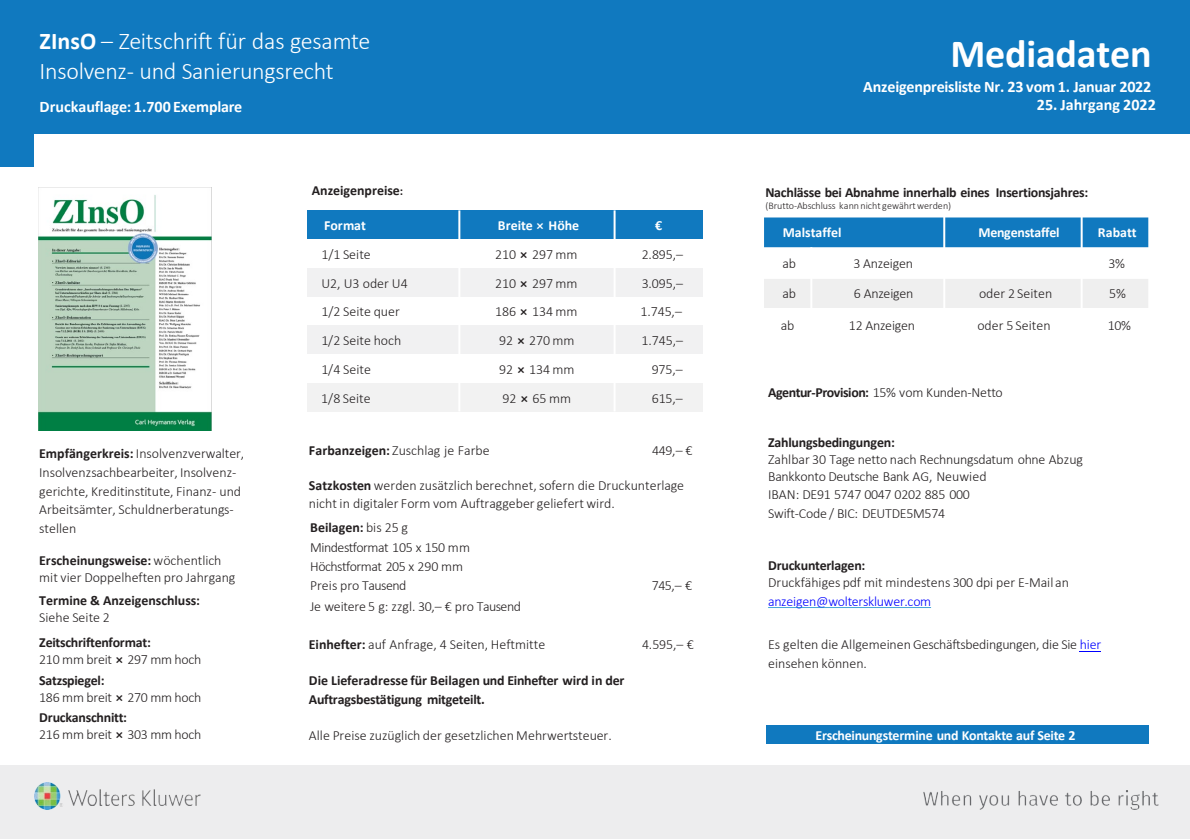
<style>
.page{position:relative;width:1190px;height:840px;background:#fff}
.page>*{position:absolute;margin:0;border:0;box-sizing:border-box;transform-origin:0 0}
.t1{font:700 40px "Calibri";letter-spacing:-.005em;color:#fff}
.t2{font:300 24px/29.8px "Calibri";letter-spacing:-.01em;color:#fff}
.t3{font:700 16px "Calibri";letter-spacing:-.01em;color:#fff}
.t4{font:300 14px/18.6px "Calibri";letter-spacing:-.005em;color:#231f20}
.t5{font:700 14px/16.8px "Calibri";letter-spacing:-.02em;color:#231f20}
.t6{font:700 14px "Calibri";letter-spacing:-.01em;color:#fff}
.t7{font:300 14px/19.2px "Calibri";letter-spacing:-.035em;color:#231f20}
.t8{font:300 14px "Calibri";letter-spacing:-.025em;color:#231f20}
.t9{font:300 14px "Calibri";letter-spacing:-.015em;color:#00f}
.t10{font:700 14px "Calibri";color:#231f20}
.t11{font:300 10px "Calibri";letter-spacing:.005em;color:#231f20}
.s1{font-weight:700}
.s2{font-size:12px}
.s3{font-weight:300}
.s4{font-family:"Cambria Math";font-weight:400}
.s5{font-family:"Cambria";font-weight:400}
.s6{color:#00f}
</style>
<div class="page">
<div style="left:307px;top:210px;width:152px;height:29px;background:#1079bf"></div>
<div style="left:459px;top:210px;width:156px;height:29px;background:#1079bf"></div>
<div style="left:615px;top:210px;width:88px;height:29px;background:#1079bf"></div>
<div style="left:307px;top:268px;width:152px;height:29px;background:#f1f1f2"></div>
<div style="left:459px;top:268px;width:156px;height:29px;background:#f1f1f2"></div>
<div style="left:615px;top:268px;width:88px;height:29px;background:#f1f1f2"></div>
<div style="left:307px;top:325px;width:152px;height:29px;background:#f1f1f2"></div>
<div style="left:459px;top:325px;width:156px;height:29px;background:#f1f1f2"></div>
<div style="left:615px;top:325px;width:88px;height:29px;background:#f1f1f2"></div>
<div style="left:307px;top:383px;width:152px;height:28px;background:#f2f2f2"></div>
<div style="left:459px;top:383px;width:156px;height:28px;background:#f2f2f2"></div>
<div style="left:615px;top:383px;width:88px;height:28px;background:#f2f2f2"></div>
<hr style="left:458px;top:210px;width:2px;height:173px;background:#fff">
<hr style="left:458px;top:383px;width:2px;height:28px;background:#fff">
<hr style="left:614px;top:210px;width:2px;height:173px;background:#fff">
<hr style="left:614px;top:383px;width:2px;height:28px;background:#fff">
<div style="left:0;top:765px;width:1190px;height:74px;background:#ededee"></div>
<img style="left:34px;top:783px;width:166px;height:26px">
<img style="left:924px;top:790px;width:234px;height:20px">
<div style="left:0;top:133px;width:34px;height:34px;background:#1079bf"></div>
<div style="left:0;top:0;width:1190px;height:133px;background:#1079bf"></div>
<svg style="left:768px;top:607px;width:163px;height:1px"></svg>
<div style="left:766px;top:725px;width:383px;height:19px;background:#1079bf"></div>
<div style="left:763px;top:216px;width:181px;height:32px;background:#1079bf"></div>
<div style="left:944px;top:216px;width:138px;height:32px;background:#1079bf"></div>
<div style="left:1082px;top:216px;width:67px;height:32px;background:#1079bf"></div>
<div style="left:763px;top:277px;width:48px;height:32px;background:#efefef"></div>
<div style="left:811px;top:277px;width:133px;height:32px;background:#efefef"></div>
<div style="left:944px;top:277px;width:138px;height:32px;background:#efefef"></div>
<div style="left:1082px;top:277px;width:67px;height:32px;background:#efefef"></div>
<hr style="left:810px;top:247px;width:2px;height:96px;background:#fff">
<hr style="left:943px;top:215px;width:2px;height:128px;background:#fff">
<hr style="left:1081px;top:215px;width:2px;height:128px;background:#fff">
<hr style="left:762px;top:247px;width:388px;height:2px;background:#fff">
<hr style="left:762px;top:276px;width:388px;height:3px;background:#fff">
<hr style="left:762px;top:308px;width:388px;height:3px;background:#fff">
<hr style="left:762px;top:215px;width:2px;height:128px;background:#fff">
<hr style="left:1148px;top:215px;width:2px;height:128px;background:#fff">
<hr style="left:762px;top:215px;width:388px;height:2px;background:#fff">
<img style="left:38px;top:187px;width:173px;height:243px">
<svg style="left:1080px;top:651px;width:21px;height:1px"></svg>
<p class="t2" style="left:40px;top:26px;width:332px"><span class="s1">ZInsO</span> – Zeitschrift für das gesamte<br>Insolvenz- und Sanierungsrecht</p>
<p class="t3" style="left:40px;top:95px;width:204px">Druckauflage: 1.700 Exemplare</p>
<p class="t10" style="left:312px;top:181px;width:93px">Anzeigenpreise<span class="s2">:</span></p>
<p class="t4" style="left:39px;top:444px;width:207px"><span class="s1">Empfängerkreis:</span> Insolvenzverwalter, Insolvenzsachbearbeiter, Insolvenz&shy;gerichte, Kreditinstitute, Finanz- und Arbeitsämter, Schuldnerberatungs&shy;stellen</p>
<p class="t4" style="left:39px;top:552px;width:198px;line-height:16.8px"><span class="s1">Erscheinungsweise:</span> wöchentlich mit vier Doppelheften pro Jahrgang</p>
<p class="t5" style="left:39px;top:592px;width:162px">Termine &amp; Anzeigenschluss:</p>
<p class="t4" style="left:39px;top:608px;width:72px">Siehe Seite 2</p>
<p class="t5" style="left:39px;top:634px;width:164px">Zeitschriftenformat:<br><span class="s3">210 mm breit</span> <span class="s4">⨯</span> <span class="s3">297 mm hoch</span></p>
<p class="t4" style="left:39px;top:671px;width:164px;line-height:17px"><span class="s1">Satzspiegel:<br></span>186 mm breit <span class="s4">⨯</span> 270 mm hoch</p>
<p class="t4" style="left:39px;top:709px;width:164px;line-height:16.8px"><span class="s1">Druckanschnitt:<br></span>216 mm breit <span class="s4">⨯</span> 303 mm hoch</p>
<p class="t6" style="left:324px;top:216px;width:44px">Format</p>
<p class="t6" style="left:498px;top:216px;width:83px">Breite <span class="s5">⨯</span> Höhe</p>
<p class="t6" style="left:655px;top:216px;width:9px">€</p>
<p class="t4" style="left:321px;top:245px;width:51px">1/1 Seite</p>
<p class="t4" style="left:495px;top:245px;width:84px">210 <span class="s5">⨯</span> 297 mm</p>
<p class="t4" style="left:642px;top:245px;width:43px">2.895,–</p>
<p class="t4" style="left:321px;top:274px;width:88px">U2, U3 oder U4</p>
<p class="t4" style="left:495px;top:274px;width:84px">210 <span class="s5">⨯</span> 297 mm</p>
<p class="t4" style="left:642px;top:274px;width:43px">3.095,–</p>
<p class="t4" style="left:321px;top:302px;width:80px">1/2 Seite quer</p>
<p class="t4" style="left:495px;top:302px;width:84px">186 <span class="s5">⨯</span> 134 mm</p>
<p class="t4" style="left:640px;top:302px;width:43px">1.745,–</p>
<p class="t4" style="left:321px;top:331px;width:81px">1/2 Seite hoch</p>
<p class="t4" style="left:499px;top:331px;width:77px">92 <span class="s5">⨯</span> 270 mm</p>
<p class="t4" style="left:642px;top:331px;width:43px">1.745,–</p>
<p class="t4" style="left:321px;top:360px;width:51px">1/4 Seite</p>
<p class="t4" style="left:499px;top:360px;width:77px">92 <span class="s5">⨯</span> 134 mm</p>
<p class="t4" style="left:652px;top:360px;width:33px">975,–</p>
<p class="t4" style="left:321px;top:388px;width:51px">1/8 Seite</p>
<p class="t4" style="left:503px;top:388px;width:70px">92 <span class="s5">⨯</span> 65 mm</p>
<p class="t4" style="left:652px;top:388px;width:33px">615,–</p>
<p class="t4" style="left:309px;top:441px;width:182px"><span class="s1">Farbanzeigen:</span> Zuschlag je Farbe</p>
<p class="t4" style="left:652px;top:441px;width:42px">449,– €</p>
<p class="t4" style="left:309px;top:475px;width:377px"><span class="s1">Satzkosten</span> werden zusätzlich berechnet, sofern die Druckunterlage nicht in digitaler Form vom Auftraggeber geliefert wird.</p>
<p class="t7" style="left:310px;top:518px;width:161px"><span class="s1">Beilagen:</span> bis 25 g<br>Mindestformat 105 x 150 mm<br>Höchstformat 205 x 290 mm<br>Preis pro Tausend</p>
<p class="t4" style="left:310px;top:597px;width:212px">Je weitere 5 g: zzgl. 30,– € pro Tausend</p>
<p class="t4" style="left:652px;top:576px;width:42px">745,– €</p>
<p class="t4" style="left:309px;top:635px;width:238px"><span class="s1">Einhefter:</span> auf Anfrage, 4 Seiten, Heftmitte</p>
<p class="t4" style="left:642px;top:635px;width:53px">4.595,– €</p>
<p class="t5" style="left:309px;top:671px;width:317px;line-height:18.8px">Die Lieferadresse für Beilagen und Einhefter wird in der<br>Auftragsbestätigung mitgeteilt.</p>
<p class="t4" style="left:309px;top:726px;width:304px">Alle Preise zuzüglich der gesetzlichen Mehrwertsteuer.</p>
<h2 class="t1" style="left:950px;top:25px;width:203px">Mediadaten</h2>
<p class="t3" style="left:863px;top:75px;width:290px">Anzeigenpreisliste Nr. 23 vom 1. Januar 2022</p>
<p class="t3" style="left:1037px;top:93px;width:121px">25. Jahrgang 2022</p>
<p class="t5" style="left:765px;top:183px;width:325px">Nachlässe bei Abnahme innerhalb eines Insertionsjahres:</p>
<p class="t11" style="left:765px;top:200px;width:187px">(Brutto-Abschluss kannnicht gewährtwerden)</p>
<p class="t6" style="left:783px;top:223px;width:60px">Malstaffel</p>
<p class="t6" style="left:978px;top:223px;width:83px">Mengenstaffel</p>
<p class="t6" style="left:1098px;top:223px;width:40px">Rabatt</p>
<p class="t4" style="left:782px;top:254px;width:15px">ab</p>
<p class="t4" style="left:853px;top:254px;width:61px">3 Anzeigen</p>
<p class="t4" style="left:1109px;top:254px;width:18px">3%</p>
<p class="t4" style="left:782px;top:284px;width:15px">ab</p>
<p class="t4" style="left:854px;top:284px;width:61px">6 Anzeigen</p>
<p class="t4" style="left:979px;top:284px;width:75px">oder 2 Seiten</p>
<p class="t4" style="left:1109px;top:284px;width:18px">5%</p>
<p class="t4" style="left:781px;top:316px;width:15px">ab</p>
<p class="t4" style="left:849px;top:316px;width:68px">12 Anzeigen</p>
<p class="t4" style="left:977px;top:316px;width:75px">oder 5 Seiten</p>
<p class="t4" style="left:1108px;top:316px;width:25px">10%</p>
<p class="t5" style="left:768px;top:384px;width:236px">Agentur-Provision: <span class="s3">15% vom Kunden-Netto</span></p>
<p class="t5" style="left:768px;top:434px;width:128px">Zahlungsbedingungen:</p>
<p class="t4" style="left:768px;top:450px;width:316px">Zahlbar 30 Tage netto nach Rechnungsdatum ohne Abzug</p>
<p class="t4" style="left:768px;top:467px;width:220px">Bankkonto Deutsche Bank AG, Neuwied</p>
<p class="t8" style="left:768px;top:486px;width:203px">IBAN: DE91 5747 0047 0202 885 000</p>
<p class="t4" style="left:768px;top:504px;width:178px">Swift-Code / BIC: DEUTDE5M574</p>
<p class="t5" style="left:768px;top:557px;width:99px">Druckunterlagen:</p>
<p class="t4" style="left:768px;top:573px;width:302px">Druckfähiges pdf mit mindestens 300 dpi per E-Mail an</p>
<p class="t9" style="left:768px;top:592px;width:165px">anzeigen@wolterskluwer.com</p>
<p class="t4" style="left:768px;top:635px;width:335px">Es gelten die Allgemeinen Geschäftsbedingungen, die Sie <span class="s6">hier </span>einsehen können.</p>
<p class="t6" style="left:816px;top:726px;width:262px">Erscheinungstermine und Kontakte auf Seite 2</p>
</div>
